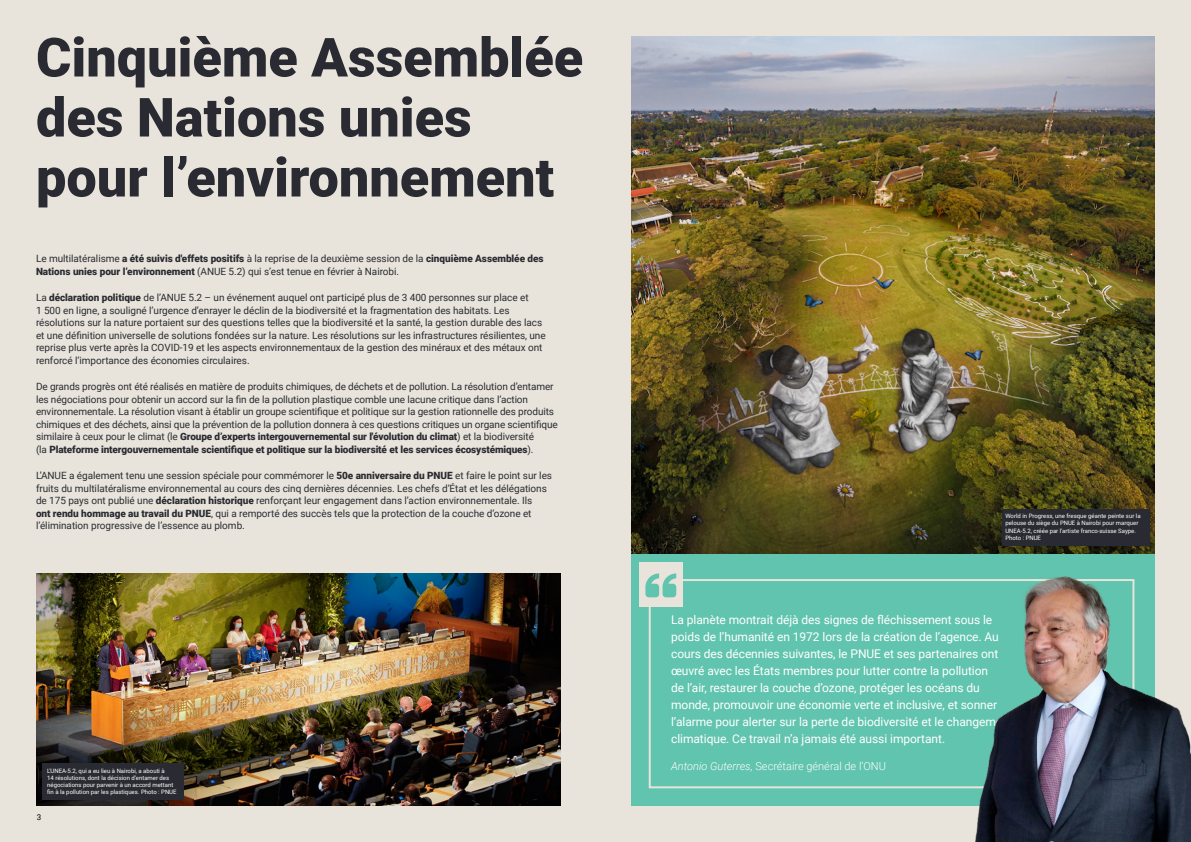
<style>
.page{position:relative;width:1191px;height:842px;background:#fff}
.page>*{position:absolute;margin:0;border:0;box-sizing:border-box;transform-origin:0 0}
.t1{font:900 54px/60px "Roboto";color:#2a2b32}
.t2{font:12px/17px "Roboto";letter-spacing:-.005em;color:#fff}
.t3{font:300 11px "Roboto";color:#fff}
.t4{font:10px/12.5px "Roboto";letter-spacing:-.005em;color:#2a2b32}
.t5{font:8px "Roboto";color:#000}
.t6{font:6px/7.2px "Roboto";color:#fff}
.s1{font-weight:900}
.s2{font-style:italic}
</style>
<div class="page">
<div style="left:0;top:0;width:595px;height:842px;background:#e8e4db"></div>
<div style="left:595px;top:0;width:596px;height:842px;background:#e8e4db"></div>
<img style="left:36px;top:573px;width:524px;height:233px">
<div style="left:42px;top:763px;width:141px;height:37px;background:#2a2b32"></div>
<div style="left:631px;top:553px;width:524px;height:253px;background:#61c4ae"></div>
<div style="left:649px;top:579px;width:485px;height:209px;border:2px solid #e8e4db"></div>
<div style="left:639px;top:562px;width:43px;height:44px;background:#e8e4db"></div>
<svg style="left:645px;top:573px;width:31px;height:24px"></svg>
<img style="left:959px;top:576px;width:232px;height:266px">
<img style="left:631px;top:36px;width:524px;height:517px">
<div style="left:1002px;top:509px;width:147px;height:37px;background:#2a2b32"></div>
<h1 class="t1" style="left:36px;top:25px;width:548px">Cinquième Assemblée des Nations unies pour l’environnement</h1>
<p class="t4" style="left:36px;top:252px;width:509px">Le multilatéralisme <span class="s1">a été suivis d'effets positifs</span> à la reprise de la deuxième session de la <span class="s1">cinquième Assemblée des<br>Nations unies pour l’environnement</span> (ANUE 5.2) qui s’est tenue en février à Nairobi.</p>
<p class="t4" style="left:36px;top:291px;width:511px">La <span class="s1">déclaration politique</span> de l’ANUE 5.2 – un événement auquel ont participé plus de 3 400 personnes sur place et<br>1 500 en ligne, a souligné l’urgence d’enrayer le déclin de la biodiversité et la fragmentation des habitats. Les résolutions sur la nature portaient sur des questions telles que la biodiversité et la santé, la gestion durable des lacs et une définition universelle de solutions fondées sur la nature. Les résolutions sur les infrastructures résilientes, une reprise plus verte après la COVID-19 et les aspects environnementaux de la gestion des minéraux et des métaux ont renforcé l’importance des économies circulaires.</p>
<p class="t4" style="left:36px;top:380px;width:523px">De grands progrès ont été réalisés en matière de produits chimiques, de déchets et de pollution. La résolution d’entamer les négociations pour obtenir un accord sur la fin de la pollution plastique comble une lacune critique dans l’action environnementale. La résolution visant à établir un groupe scientifique et politique sur la gestion rationnelle des produits chimiques et des déchets, ainsi que la prévention de la pollution donnera à ces questions critiques un organe scientifique similaire à ceux pour le climat (le <span class="s1">Groupe d’experts intergouvernemental sur l'évolution du climat</span>) et la biodiversité<br>(la <span class="s1">Plateforme intergouvernementale scientifique et politique sur la biodiversité et les services écosystémiques</span>).</p>
<p class="t4" style="left:36px;top:469px;width:517px">L’ANUE a également tenu une session spéciale pour commémorer le <span class="s1">50e anniversaire du PNUE</span> et faire le point sur les fruits du multilatéralisme environnemental au cours des cinq dernières décennies. Les chefs d’État et les délégations de 175 pays ont publié une <span class="s1">déclaration historique</span> renforçant leur engagement dans l’action environnementale. Ils<br><span class="s1">ont rendu hommage au travail du PNUE</span>, qui a remporté des succès tels que la protection de la couche d’ozone et l’élimination progressive de l’essence au plomb.</p>
<p class="t6" style="left:47px;top:766px;width:131px">L'UNEA-5.2, qui a eu lieu à Nairobi, a abouti à<br>14 résolutions, dont la décision d’entamer des négociations pour parvenir à un accord mettant fin à la pollution par les plastiques. Photo : PNUE</p>
<p class="t6" style="left:1005px;top:512px;width:137px">World in Progress, une fresque géante peinte sur la pelouse du siège du PNUE à Nairobi pour marquer UNEA-5.2, créée par l'artiste franco-suisse Saype.<br>Photo : PNUE</p>
<p class="t2" style="left:671px;top:610px;width:343px">La planète montrait déjà des signes de fléchissement sous le poids de l’humanité en 1972 lors de la création de l’agence. Au cours des décennies suivantes, le PNUE et ses partenaires ont œuvré avec les États membres pour lutter contre la pollution<br>de l’air, restaurer la couche d’ozone, protéger les océans du monde, promouvoir une économie verte et inclusive, et sonner l’alarme pour alerter sur la perte de biodiversité et le changement climatique. Ce travail n’a jamais été aussi important.</p>
<p class="t3" style="left:671px;top:758px;width:216px"><span class="s2">Antonio Guterres,</span> Secrétaire général de l’ONU</p>
<p class="t5" style="left:37px;top:811px;width:6px">3</p>
<p class="t5" style="left:1149px;top:811px;width:6px">4</p>
</div>
